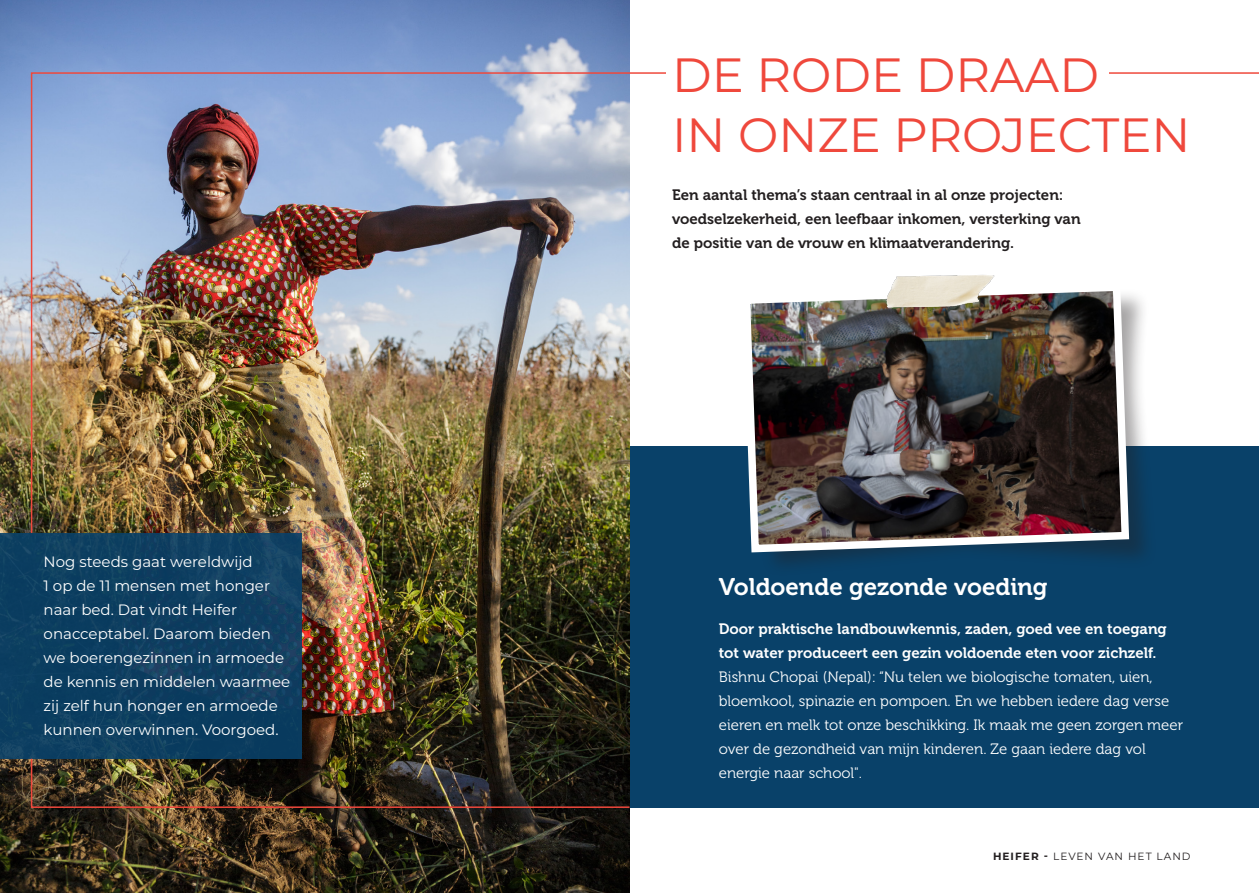
<style>
.page{position:relative;width:1259px;height:893px;background:#fff}
.page>*{position:absolute;margin:0;border:0;box-sizing:border-box;transform-origin:0 0}
.t1{font:48px/60px "Montserrat";color:#ef483c}
.t2{font:24px "Museo 700";color:#fff}
.t3{font:15px/24px "Museo 300";color:#fff}
.t4{font:15px/24px "Montserrat";color:#fff}
.t5{font:15px/24px "Museo 700";color:#231f20}
.t6{font:15px/24px "Museo 700";color:#fff}
.t7{font:10.5px "Montserrat";letter-spacing:.1em;color:#231f20}
.s1{font-weight:700}
</style>
<div class="page">
<div style="left:629px;top:446px;width:630px;height:362px;background:#094169"></div>
<img style="left:0;top:0;width:629px;height:893px">
<div style="left:0;top:533px;width:302px;height:226px;background:linear-gradient(to right,#0c3f61,#113f61)"></div>
<img style="left:30px;top:72px;width:1229px;height:462px">
<div style="left:666px;top:65px;width:443px;height:16px;background:#fff"></div>
<img style="left:30px;top:757px;width:600px;height:52px">
<div style="left:752px;top:289px;width:404px;height:287px;background:#231f20;opacity:.75"></div>
<img style="left:738px;top:279px;width:395px;height:277px">
<img style="left:878px;top:267px;width:123px;height:53px">
<p class="t4" style="left:44px;top:550px;width:248px">Nog steeds gaat wereldwijd<br>1 op de 11 mensen met honger naar bed. Dat vindt Heifer onacceptabel. Daarom bieden we boerengezinnen in armoede de kennis en middelen waarmee zij zelf hun honger en armoede kunnen overwinnen. Voorgoed.</p>
<p class="t1" style="left:672px;top:44px;width:520px">DE RODE DRAAD<br>IN ONZE PROJECTEN</p>
<p class="t5" style="left:672px;top:183px;width:410px">Een aantal thema’s staan centraal in al onze projecten: voedselzekerheid, een leefbaar inkomen, versterking van de positie van de vrouw en klimaatverandering.</p>
<p class="t2" style="left:719px;top:573px;width:330px">Voldoende gezonde voeding</p>
<p class="t6" style="left:719px;top:617px;width:449px">Door praktische landbouwkennis, zaden, goed vee en toegang tot water produceert een gezin voldoende eten voor zichzelf.</p>
<p class="t3" style="left:719px;top:665px;width:466px">Bishnu Chopai (Nepal): “Nu telen we biologische tomaten, uien, bloemkool, spinazie en pompoen. En we hebben iedere dag verse eieren en melk tot onze beschikking. Ik maak me geen zorgen meer over de gezondheid van mijn kinderen. Ze gaan iedere dag vol energie naar school".</p>
<p class="t7" style="left:993px;top:850px;width:199px"><span class="s1">HEIFER -</span> LEVEN VAN HET LAND</p>
</div>
